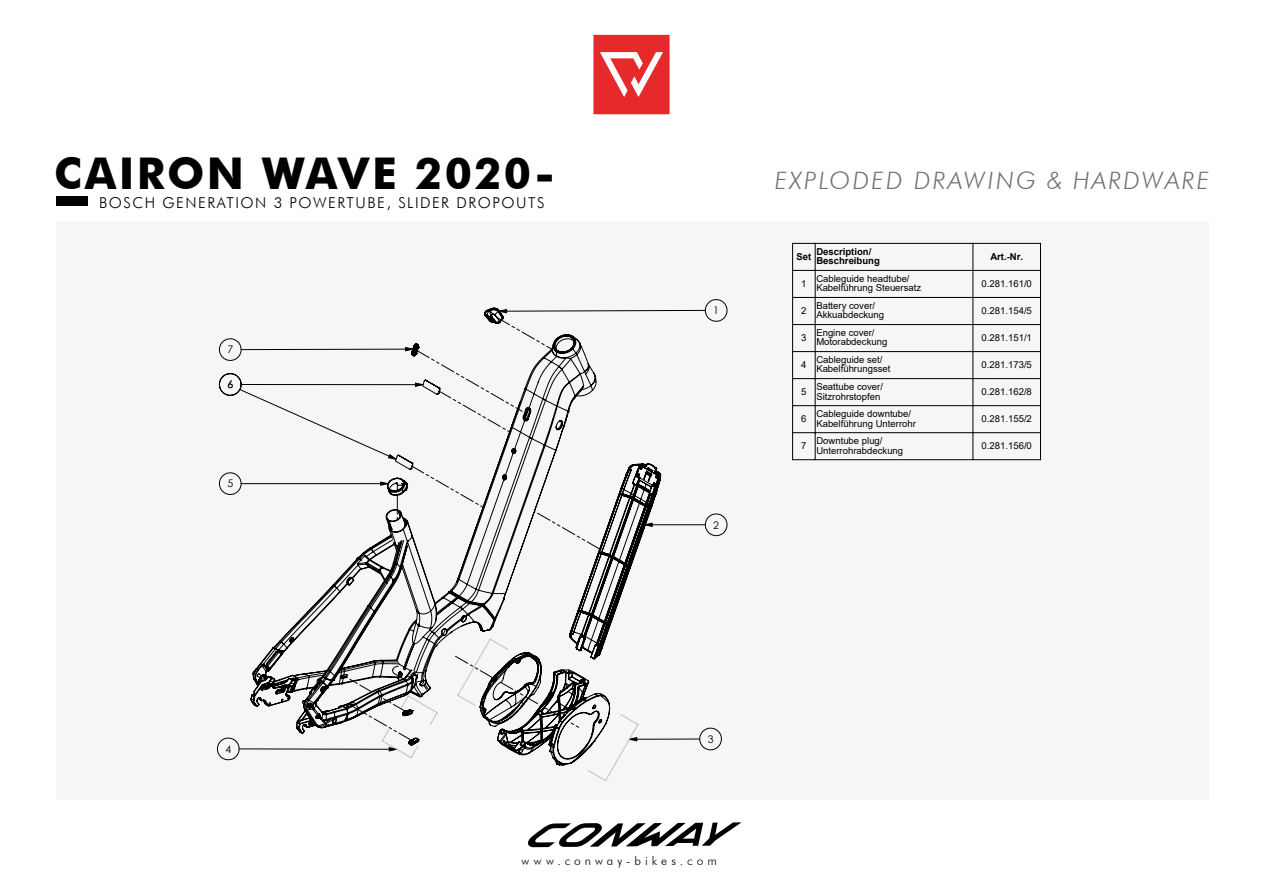
<style>
.page{position:relative;width:1263px;height:893px;background:#fff}
.page>*{position:absolute;margin:0;border:0;box-sizing:border-box;transform-origin:0 0}
.t1{font:700 43.8px "Futura BT";letter-spacing:.055em;color:#000}
.t2{font:italic 300 24px "Futura BT";letter-spacing:.1em;color:#706f6f}
.t3{font:300 15px "Futura BT";letter-spacing:.1em;color:#000}
.t4{font:300 12px "Futura BT";letter-spacing:.335em;color:#000}
.t5{font:10.5px "Century Gothic";color:#000}
.t6{font:9.6px/9.6px "Arial";color:#000}
.t7{font:700 9.6px/9.6px "Arial";color:#000}
</style>
<div class="page">
<div style="left:56px;top:221px;width:1153px;height:578px;background:#f6f6f6"></div>
<svg style="left:593px;top:35px;width:76px;height:79px;background:#e94a4c"></svg>
<svg style="left:528px;top:822px;width:213px;height:25px"></svg>
<div style="left:56px;top:197px;width:31px;height:9px;background:#000"></div>
<svg style="left:973px;top:244px;width:1px;height:215px"></svg>
<svg style="left:1040px;top:243px;width:1px;height:217px"></svg>
<hr style="left:815px;top:243px;width:158px;height:1px;background:#000">
<hr style="left:815px;top:270px;width:158px;height:1px;background:#000">
<hr style="left:973px;top:243px;width:67px;height:1px;background:#000">
<hr style="left:973px;top:270px;width:67px;height:1px;background:#000">
<hr style="left:815px;top:297px;width:158px;height:1px;background:#000">
<hr style="left:973px;top:297px;width:67px;height:1px;background:#000">
<hr style="left:815px;top:324px;width:158px;height:1px;background:#000">
<hr style="left:973px;top:324px;width:67px;height:1px;background:#000">
<hr style="left:815px;top:351px;width:158px;height:1px;background:#000">
<hr style="left:973px;top:351px;width:67px;height:1px;background:#000">
<hr style="left:815px;top:378px;width:158px;height:1px;background:#000">
<hr style="left:973px;top:378px;width:67px;height:1px;background:#000">
<hr style="left:815px;top:405px;width:158px;height:1px;background:#000">
<hr style="left:973px;top:405px;width:67px;height:1px;background:#000">
<hr style="left:815px;top:432px;width:158px;height:1px;background:#000">
<hr style="left:973px;top:432px;width:67px;height:1px;background:#000">
<svg style="left:792px;top:243px;width:24px;height:217px"></svg>
<hr style="left:815px;top:459px;width:158px;height:1px;background:#000">
<hr style="left:973px;top:459px;width:67px;height:1px;background:#000">
<svg style="left:250px;top:308px;width:411px;height:442px"></svg>
<svg style="left:397px;top:486px;width:1px;height:34px"></svg>
<svg style="left:343px;top:639px;width:295px;height:142px"></svg>
<svg style="left:412px;top:466px;width:72px;height:42px"></svg>
<svg style="left:534px;top:511px;width:66px;height:39px"></svg>
<svg style="left:607px;top:553px;width:12px;height:7px"></svg>
<svg style="left:416px;top:317px;width:136px;height:115px"></svg>
<h1 class="t1" style="left:54px;top:147px;width:502px">CAIRON WAVE 2020-</h1>
<p class="t3" style="left:99px;top:194px;width:447px">BOSCH GENERATION 3 POWERTUBE, SLIDER DROPOUTS</p>
<p class="t5" style="left:227px;top:342px;width:7px">7</p>
<p class="t5" style="left:227px;top:377px;width:7px">6</p>
<p class="t5" style="left:227px;top:476px;width:7px">5</p>
<p class="t5" style="left:713px;top:303px;width:7px">1</p>
<p class="t5" style="left:713px;top:517px;width:7px">2</p>
<h2 class="t2" style="left:775px;top:166px;width:436px">EXPLODED DRAWING &amp; HARDWARE</h2>
<p class="t7" style="left:796px;top:251px;width:16px">Set</p>
<p class="t7" style="left:816px;top:247px;width:65px">Description/<br>Beschreibung</p>
<p class="t7" style="left:990px;top:251px;width:34px">Art.-Nr.</p>
<p class="t6" style="left:801px;top:278px;width:7px">1</p>
<p class="t6" style="left:816px;top:274px;width:106px">Cableguide headtube/<br>Kabelführung Steuersatz</p>
<p class="t6" style="left:981px;top:278px;width:52px">0.281.161/0</p>
<p class="t6" style="left:801px;top:305px;width:7px">2</p>
<p class="t6" style="left:816px;top:301px;width:69px">Battery cover/<br>Akkuabdeckung</p>
<p class="t6" style="left:981px;top:305px;width:52px">0.281.154/5</p>
<p class="t6" style="left:801px;top:332px;width:7px">3</p>
<p class="t6" style="left:816px;top:328px;width:73px">Engine cover/<br>Motorabdeckung</p>
<p class="t6" style="left:981px;top:332px;width:52px">0.281.151/1</p>
<p class="t6" style="left:801px;top:359px;width:7px">4</p>
<p class="t6" style="left:816px;top:355px;width:76px">Cableguide set/<br>Kabelführungsset</p>
<p class="t6" style="left:981px;top:359px;width:52px">0.281.173/5</p>
<p class="t6" style="left:801px;top:386px;width:7px">5</p>
<p class="t6" style="left:816px;top:382px;width:68px">Seattube cover/<br>Sitzrohrstopfen</p>
<p class="t6" style="left:981px;top:386px;width:52px">0.281.162/8</p>
<p class="t6" style="left:801px;top:414px;width:7px">6</p>
<p class="t6" style="left:816px;top:409px;width:101px">Cableguide downtube/<br>Kabelführung Unterrohr</p>
<p class="t6" style="left:981px;top:414px;width:52px">0.281.155/2</p>
<p class="t6" style="left:801px;top:441px;width:7px">7</p>
<p class="t6" style="left:816px;top:436px;width:88px">Downtube plug/<br>Unterrohrabdeckung</p>
<p class="t6" style="left:981px;top:441px;width:52px">0.281.156/0</p>
<p class="t5" style="left:225px;top:742px;width:7px">4</p>
<p class="t5" style="left:708px;top:732px;width:7px">3</p>
<p class="t4" style="left:522px;top:853px;width:197px">www.conway-bikes.com</p>
</div>
